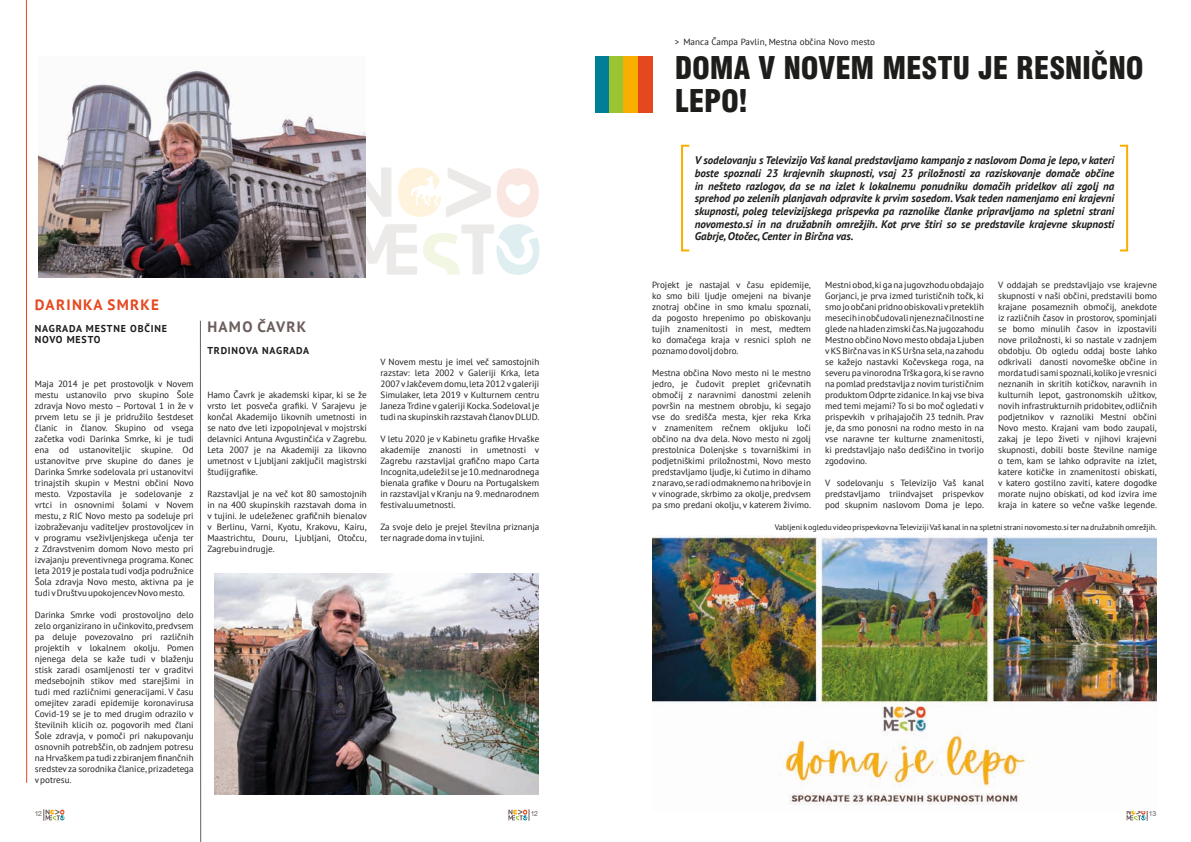
<style>
.page{position:relative;width:1191px;height:842px;background:#fff}
.page>*{position:absolute;margin:0;border:0;box-sizing:border-box;transform-origin:0 0}
.t1{font:900 condensed 30px/33px "Swiss 721 BT";letter-spacing:-.01em;color:#1d1d1b}
.t2{font:700 15px "PT Sans";letter-spacing:.085em;color:#e5481e}
.t3{font:700 15px "PT Sans";letter-spacing:.085em;color:#6b5d5c}
.t4{font:italic 700 11px/12.7px "PT Sans";color:#1d1d1b;text-align:justify}
.t5{font:700 10px/11px "PT Sans";letter-spacing:.08em;color:#1d1d1b}
.t6{font:9px/11px "PT Sans";color:#1d1d1b;text-align:justify}
.t7{font:8px "PT Sans";color:#1d1d1b}
.t8{font:7px "Helvetica Neue CE";color:#6b5d5c}
</style>
<div class="page">
<svg style="left:44px;top:809px;width:20px;height:12px"></svg>
<svg style="left:1126px;top:811px;width:22px;height:10px"></svg>
<svg style="left:681px;top:144px;width:448px;height:108px"></svg>
<img style="left:652px;top:536px;width:505px;height:269px">
<svg style="left:508px;top:809px;width:22px;height:12px"></svg>
<hr style="left:200px;top:321px;width:1px;height:521px;background:#6b5d5c">
<hr style="left:26px;top:0;width:1px;height:783px;background:#e5481e">
<div style="left:595px;top:56px;width:14px;height:56px;background:#007e98"></div>
<div style="left:609px;top:56px;width:15px;height:56px;background:#9bc432"></div>
<div style="left:624px;top:56px;width:14px;height:56px;background:#f9af00"></div>
<div style="left:638px;top:56px;width:14px;height:56px;background:#e5481e"></div>
<img style="left:38px;top:68px;width:328px;height:209px">
<img style="left:214px;top:573px;width:325px;height:221px">
<svg style="left:350px;top:167px;width:41px;height:50px"></svg>
<svg style="left:398px;top:167px;width:93px;height:50px"></svg>
<svg style="left:423px;top:224px;width:116px;height:51px"></svg>
<svg style="left:350px;top:224px;width:67px;height:51px"></svg>
<svg style="left:497px;top:168px;width:42px;height:50px"></svg>
<p class="t6" style="left:675px;top:36px;width:202px">&gt; Manca Čampa Pavlin, Mestna občina Novo mesto</p>
<h2 class="t2" style="left:35px;top:295px;width:126px">DARINKA SMRKE</h2>
<p class="t5" style="left:35px;top:323px;width:134px">NAGRADA MESTNE OBČINE<br>NOVO MESTO</p>
<p class="t6" style="left:35px;top:378px;width:160px">Maja 2014 je pet prostovoljk v Novem mestu ustanovilo prvo skupino Šole zdravja Novo mesto – Portoval 1 in že v prvem letu se ji je pridružilo šestdeset članic in članov. Skupino od vsega začetka vodi Darinka Smrke, ki je tudi ena od ustanoviteljic skupine. Od ustanovitve prve skupine do danes je Darinka Smrke sodelovala pri ustanovitvi trinajstih skupin v Mestni občini Novo mesto. Vzpostavila je sodelovanje z vrtci in osnovnimi šolami v Novem mestu, z RIC Novo mesto pa sodeluje pri izobraževanju vaditeljev prostovoljcev in v programu vseživljenjskega učenja ter z Zdravstvenim domom Novo mesto pri izvajanju preventivnega programa. Konec leta 2019 je postala tudi vodja podružnice Šola zdravja Novo mesto, aktivna pa je tudi v Društvu upokojencev Novo mesto.</p>
<p class="t6" style="left:35px;top:609px;width:160px">Darinka Smrke vodi prostovoljno delo zelo organizirano in učinkovito, predvsem pa deluje povezovalno pri različnih projektih v lokalnem okolju. Pomen njenega dela se kaže tudi v blaženju stisk zaradi osamljenosti ter v graditvi medsebojnih stikov med starejšimi in tudi med različnimi generacijami. V času omejitev zaradi epidemije koronavirusa Covid-19 se je to med drugim odrazilo v številnih klicih oz. pogovorih med člani Šole zdravja, v pomoči pri nakupovanju osnovnih potrebščin, ob zadnjem potresu na Hrvaškem pa tudi z zbiranjem finančnih sredstev za sorodnika članice, prizadetega v potresu.</p>
<h2 class="t3" style="left:207px;top:317px;width:100px">HAMO ČAVRK</h2>
<p class="t5" style="left:207px;top:345px;width:103px">TRDINOVA NAGRADA</p>
<p class="t6" style="left:207px;top:389px;width:161px">Hamo Čavrk je akademski kipar, ki se že vrsto let posveča grafiki. V Sarajevu je končal Akademijo likovnih umetnosti in se nato dve leti izpopolnjeval v mojstrski delavnici Antuna Avgustinčića v Zagrebu.<br>Leta 2007 je na Akademiji za likovno umetnost v Ljubljani zaključil magistrski študij grafike.</p>
<p class="t6" style="left:207px;top:488px;width:161px">Razstavljal je na več kot 80 samostojnih in na 400 skupinskih razstavah doma in v tujini. Je udeleženec grafičnih bienalov v Berlinu, Varni, Kyotu, Krakovu, Kairu, Maastrichtu, Douru, Ljubljani, Otočcu, Zagrebu in drugje.</p>
<p class="t6" style="left:380px;top:356px;width:160px">V Novem mestu je imel več samostojnih razstav: leta 2002 v Galeriji Krka, leta 2007 v Jakčevem domu, leta 2012 v galeriji Simulaker, leta 2019 v Kulturnem centru Janeza Trdine v galeriji Kocka. Sodeloval je tudi na skupinskih razstavah članov DLUD.</p>
<p class="t6" style="left:380px;top:433px;width:160px">V letu 2020 je v Kabinetu grafike Hrvaške akademije znanosti in umetnosti v Zagrebu razstavljal grafično mapo Carta Incognita, udeležil se je 10.mednarodnega bienala grafike v Douru na Portugalskem in razstavljal v Kranju na 9. mednarodnem festivalu umetnosti.</p>
<p class="t6" style="left:380px;top:521px;width:160px">Za svoje delo je prejel številna priznanja ter nagrade doma in v tujini.</p>
<h1 class="t1" style="left:675px;top:52px;width:470px">DOMA V NOVEM MESTU JE RESNIČNO<br>LEPO!</h1>
<p class="t4" style="left:694px;top:154px;width:421px">V sodelovanju s Televizijo Vaš kanal predstavljamo kampanjo z naslovom Doma je lepo, v kateri boste spoznali 23 krajevnih skupnosti, vsaj 23 priložnosti za raziskovanje domače občine in nešteto razlogov, da se na izlet k lokalnemu ponudniku domačih pridelkov ali zgolj na sprehod po zelenih planjavah odpravite k prvim sosedom. Vsak teden namenjamo eni krajevni skupnosti, poleg televizijskega prispevka pa raznolike članke pripravljamo na spletni strani novomesto.si in na družabnih omrežjih. Kot prve štiri so se predstavile krajevne skupnosti Gabrje, Otočec, Center in Birčna vas.</p>
<p class="t6" style="left:652px;top:279px;width:160px">Projekt je nastajal v času epidemije, ko smo bili ljudje omejeni na bivanje znotraj občine in smo kmalu spoznali, da pogosto hrepenimo po obiskovanju tujih znamenitosti in mest, medtem ko domačega kraja v resnici sploh ne poznamo dovolj dobro.</p>
<p class="t6" style="left:652px;top:367px;width:160px">Mestna občina Novo mesto ni le mestno jedro, je čudovit preplet gričevnatih območij z naravnimi danostmi zelenih površin na mestnem obrobju, ki segajo vse do središča mesta, kjer reka Krka v znamenitem rečnem okljuku loči občino na dva dela. Novo mesto ni zgolj prestolnica Dolenjske s tovarniškimi in podjetniškimi priložnostmi, Novo mesto predstavljamo ljudje, ki čutimo in dihamo z naravo, se radi odmaknemo na hribovje in v vinograde, skrbimo za okolje, predvsem pa smo predani okolju, v katerem živimo.</p>
<p class="t6" style="left:825px;top:279px;width:160px">Mestni obod, ki ga na jugovzhodu obdajajo Gorjanci, je prva izmed turističnih točk, ki smo jo občani pridno obiskovali v preteklih mesecih in občudovali njene značilnosti ne glede na hladen zimski čas.Na jugozahodu Mestno občino Novo mesto obdaja Ljuben v KS Birčna vas in KS Uršna sela, na zahodu se kažejo nastavki Kočevskega roga, na severu pa vinorodna Trška gora, ki se ravno na pomlad predstavlja z novim turističnim produktom Odprte zidanice. In kaj vse biva med temi mejami? To si bo moč ogledati v prispevkih v prihajajočih 23 tednih. Prav je, da smo ponosni na rodno mesto in na vse naravne ter kulturne znamenitosti, ki predstavljajo našo dediščino in tvorijo zgodovino.</p>
<p class="t6" style="left:825px;top:477px;width:160px">V sodelovanju s Televizijo Vaš kanal predstavljamo triindvajset prispevkov pod skupnim naslovom Doma je lepo.</p>
<p class="t6" style="left:998px;top:279px;width:160px">V oddajah se predstavljajo vse krajevne skupnosti v naši občini, predstavili bomo krajane posameznih območij, anekdote iz različnih časov in prostorov, spominjali se bomo minulih časov in izpostavili nove priložnosti, ki so nastale v zadnjem obdobju. Ob ogledu oddaj boste lahko odkrivali danosti novomeške občine in morda tudi sami spoznali, koliko je v resnici neznanih in skritih kotičkov, naravnih in kulturnih lepot, gastronomskih užitkov, novih infrastrukturnih pridobitev, odličnih podjetnikov v raznoliki Mestni občini Novo mesto. Krajani vam bodo zaupali, zakaj je lepo živeti v njihovi krajevni skupnosti, dobili boste številne namige o tem, kam se lahko odpravite na izlet, katere kotičke in znamenitosti obiskati, v katero gostilno zaviti, katere dogodke morate nujno obiskati, od kod izvira ime kraja in katere so večne vaške legende.</p>
<p class="t7" style="left:774px;top:522px;width:384px">Vabljeni k ogledu video prispevkov na Televiziji Vaš kanal in na spletni strani novomesto.si ter na družabnih omrežjih.</p>
<p class="t8" style="left:35px;top:809px;width:9px">12</p>
<p class="t8" style="left:1148px;top:809px;width:9px">13</p>
<p class="t8" style="left:531px;top:809px;width:9px">12</p>
</div>
